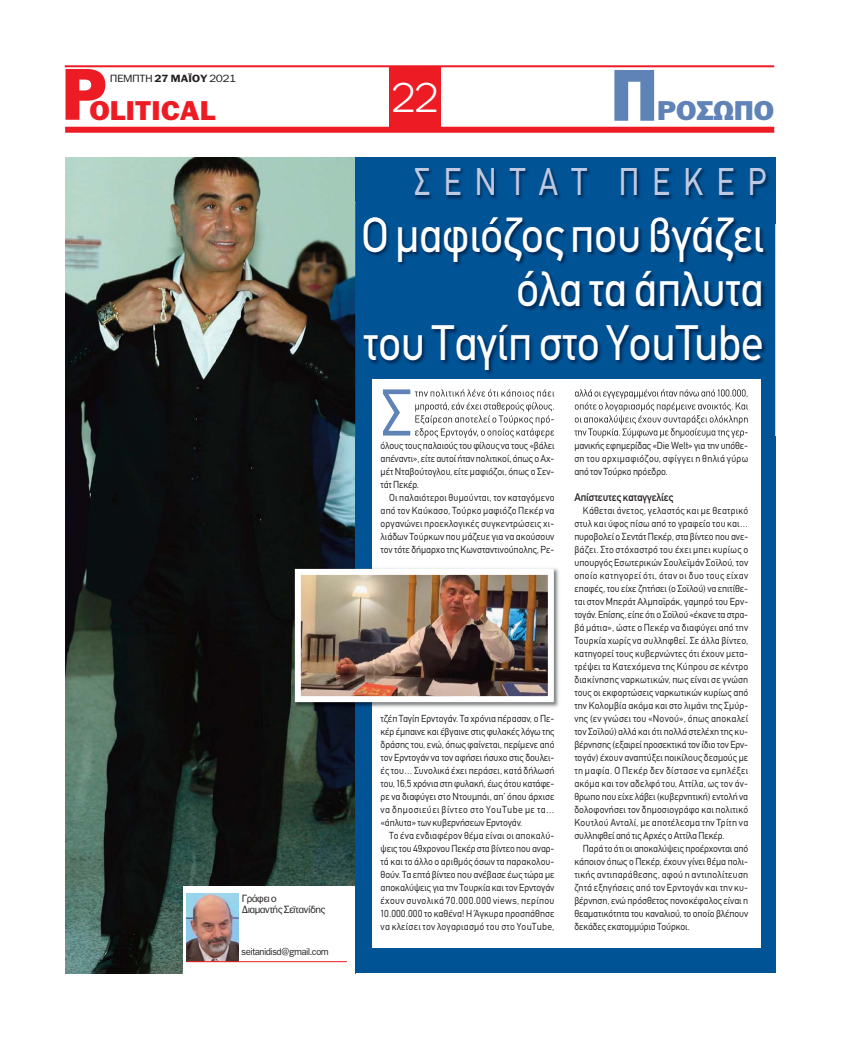
<style>
.page{position:relative;width:841px;height:1039px;background:#fff}
.page>*{position:absolute;margin:0;border:0;box-sizing:border-box;transform-origin:0 0}
.t1{font:900 70px "PF Franklin Gothic";color:#ed1c24;scale:.92 1}
.t2{font:900 70px "PF Franklin Gothic";color:#5f83b7;scale:.92 1}
.t3{font:50px/54px "PF Din Text";color:#fff;text-align:right;scale:.92 1}
.t4{font:300 40px "PF Franklin Gothic";color:#fff}
.t5{font:38.8px "PF Din Text";letter-spacing:.415em;color:#bfc9e2;scale:.83 1}
.t6{font:900 26px "PF Franklin Gothic";color:#ed1c24;scale:1.06 1}
.t7{font:900 26px "PF Franklin Gothic";color:#5f83b7;scale:1.06 1}
.t8{font:11px "CF Din";letter-spacing:-.01em;color:#231f20;scale:.96 1}
.t9{font:10px/13px "CF Din";letter-spacing:-.005em;color:#231f20;text-align:justify;scale:.96 1}
.t10{font:10px/11.2px "PF Franklin Gothic";color:#231f20}
.t11{font:10px "PF Franklin Gothic";color:#231f20;scale:1.1 1}
.t12{font:9.5px "PF Franklin Gothic";color:#231f20;scale:.95 1}
.s1{font-weight:700}
</style>
<div class="page">
<hr style="left:65px;top:65px;width:708px;height:2px;background:#ed1c24">
<div style="left:65px;top:127px;width:708px;height:6px;background:#ed1c24"></div>
<div style="left:389px;top:67px;width:51px;height:63px;background:#ed1c24"></div>
<img style="left:66px;top:157px;width:289px;height:816px">
<div style="left:355px;top:157px;width:419px;height:816px;background:#005496"></div>
<div style="left:372px;top:380px;width:388px;height:567px;background:#fff"></div>
<div style="left:183px;top:886px;width:172px;height:90px;background:#fff"></div>
<img style="left:186px;top:893px;width:52px;height:68px">
<hr style="left:186px;top:961px;width:161px;height:1px;background:#ed1c24">
<img style="left:291px;top:565px;width:268px;height:145px">
<img style="left:302px;top:576px;width:244px;height:119px">
<div style="left:295px;top:569px;width:258px;height:133px;border:6px solid #fff"></div>
<img style="left:774px;top:224px;width:2px;height:211px">
<img style="left:774px;top:202px;width:2px;height:22px">
<img style="left:216px;top:202px;width:551px;height:233px">
<img style="left:372px;top:380px;width:388px;height:55px">
<img style="left:382px;top:389px;width:28px;height:46px">
<img style="left:414px;top:389px;width:84px;height:7px">
<img style="left:415px;top:402px;width:55px;height:9px">
<img style="left:415px;top:415px;width:57px;height:9px">
<img style="left:415px;top:428px;width:56px;height:7px">
<img style="left:574px;top:389px;width:62px;height:9px">
<img style="left:574px;top:402px;width:55px;height:9px">
<img style="left:574px;top:415px;width:67px;height:9px">
<img style="left:574px;top:428px;width:74px;height:7px">
<img style="left:415px;top:159px;width:361px;height:43px">
<img style="left:363px;top:217px;width:252px;height:7px">
<h1 class="t1" style="left:62px;top:69px;width:50px">P</h1>
<p class="t11" style="left:110px;top:74px;width:116px">ΠΕΜΠΤΗ <span class="s1">27 ΜΑΪΟΥ</span> 2021</p>
<h3 class="t6" style="left:89px;top:101px;width:120px">OLITICAL</h3>
<p class="t10" style="left:242px;top:893px;width:84px">Γράφει ο<br>Διαμαντής Σεϊτανίδης</p>
<p class="t12" style="left:241px;top:948px;width:93px">seitanidisd@gmail.com</p>
<h3 class="t4" style="left:391px;top:75px;width:48px">22</h3>
<h1 class="t2" style="left:610px;top:70px;width:53px">Π</h1>
<h3 class="t7" style="left:656px;top:101px;width:112px">ΡΟΣΩΠΟ</h3>
<h3 class="t5" style="left:414px;top:159px;width:425px">ΣΕΝΤΑΤ ΠΕΚΕΡ</h3>
<h2 class="t3" style="left:361px;top:208px;width:438px">Ο μαφιόζος που βγάζει όλα τα άπλυτα<br>του Ταγίπ στο YouTube</h2>
<p class="t9" style="left:380px;top:439px;width:182px">όλους τους παλαιούς του φίλους να τους «βάλει απέναντι», είτε αυτοί ήταν πολιτικοί, όπως ο Αχ&shy;μέτ Νταβούτογλου, είτε μαφιόζοι, όπως ο Σεν&shy;τάτ Πεκέρ.</p>
<p class="t9" style="left:380px;top:491px;width:182px;text-indent:9px">Οι παλαιότεροι θυμούνται, τον καταγόμενο από τον Καύκασο, Τούρκο μαφιόζο Πεκέρ να οργανώνει προεκλογικές συγκεντρώσεις χι&shy;λιάδων Τούρκων που μάζευε για να ακούσουν τον τότε δήμαρχο της Κωνσταντινούπολης, Ρε-</p>
<p class="t9" style="left:380px;top:712px;width:182px">τζέπ Ταγίπ Ερντογάν. Τα χρόνια πέρασαν, ο Πε&shy;κέρ έμπαινε και έβγαινε στις φυλακές λόγω της δράσης του, ενώ, όπως φαίνεται, περίμενε από τον Ερντογάν να τον αφήσει ήσυχο στις δουλει&shy;ές του… Συνολικά έχει περάσει, κατά δήλωσή του, 16,5 χρόνια στη φυλακή, έως ότου κατάφε&shy;ρε να διαφύγει στο Ντουμπάι, απ’ όπου άρχισε να δημοσιεύει βίντεο στο ΥouΤube με τα… «άπλυτα» των κυβερνήσεων Ερντογάν.</p>
<p class="t9" style="left:380px;top:829px;width:182px;text-indent:9px">Το ένα ενδιαφέρον θέμα είναι οι αποκαλύ&shy;ψεις του 49χρονου Πεκέρ στα βίντεο που αναρ&shy;τά και το άλλο ο αριθμός όσων τα παρακολου&shy;θούν. Τα επτά βίντεο που ανέβασε έως τώρα με αποκαλύψεις για την Τουρκία και τον Ερντογάν έχουν συνολικά 70.000.000 views, περίπου 10.000.000 το καθένα! Η Άγκυρα προσπάθησε να κλείσει τον λογαριασμό του στο ΥouΤube,</p>
<p class="t9" style="left:574px;top:439px;width:182px">μανικής εφημερίδας «Die Welt» για την υπόθε&shy;ση του αρχιμαφιόζου, σφίγγει η θηλιά γύρω από τον Τούρκο πρόεδρο.</p>
<p class="t8" style="left:574px;top:490px;width:105px">Απίστευτες καταγγελίες</p>
<p class="t9" style="left:574px;top:504px;width:182px;text-indent:9px">Κάθεται άνετος, γελαστός και με θεατρικό στυλ και ύφος πίσω από το γραφείο του και… πυροβολεί ο Σεντάτ Πεκέρ, στα βίντεο που ανε&shy;βάζει. Στο στόχαστρό του έχει μπει κυρίως ο υπουργός Εσωτερικών Σουλεϊμάν Σοϊλού, τον οποίο κατηγορεί ότι, όταν οι δυο τους είχαν επαφές, του είχε ζητήσει (ο Σοϊλού) να επιτίθε&shy;ται στον Μπεράτ Αλμπαϊράκ, γαμπρό του Ερν&shy;τογάν. Επίσης, είπε ότι ο Σοϊλού «έκανε τα στρα&shy;βά μάτια», ώστε ο Πεκέρ να διαφύγει από την Τουρκία χωρίς να συλληφθεί. Σε άλλα βίντεο, κατηγορεί τους κυβερνώντες ότι έχουν μετα&shy;τρέψει τα Κατεχόμενα της Κύπρου σε κέντρο διακίνησης ναρκωτικών, πως είναι σε γνώση τους οι εκφορτώσεις ναρκωτικών κυρίως από την Κολομβία ακόμα και στο λιμάνι της Σμύρ&shy;νης (εν γνώσει του «Νονού», όπως αποκαλεί τον Σοϊλού) αλλά και ότι πολλά στελέχη της κυ&shy;βέρνησης (εξαιρεί προσεκτικά τον ίδιο τον Ερν&shy;τογάν) έχουν αναπτύξει ποικίλους δεσμούς με τη μαφία. Ο Πεκέρ δεν δίστασε να εμπλέξει ακόμα και τον αδελφό του, Αττίλα, ως τον άν&shy;θρωπο που είχε λάβει (κυβερνητική) εντολή να δολοφονήσει τον δημοσιογράφο και πολιτικό Κουτλού Ανταλί, με αποτέλεσμα την Τρίτη να συλληφθεί από τις Αρχές ο Αττίλα Πεκέρ.</p>
<p class="t9" style="left:574px;top:842px;width:182px;text-indent:9px">Παρά το ότι οι αποκαλύψεις προέρχονται από κάποιον όπως ο Πεκέρ, έχουν γίνει θέμα πολι&shy;τικής αντιπαράθεσης, αφού η αντιπολίτευση ζητά εξηγήσεις από τον Ερντογάν και την κυ&shy;βέρνηση, ενώ πρόσθετος πονοκέφαλος είναι η θεαματικότητα του καναλιού, το οποίο βλέπουν δεκάδες εκατομμύρια Τούρκοι.</p>
</div>
